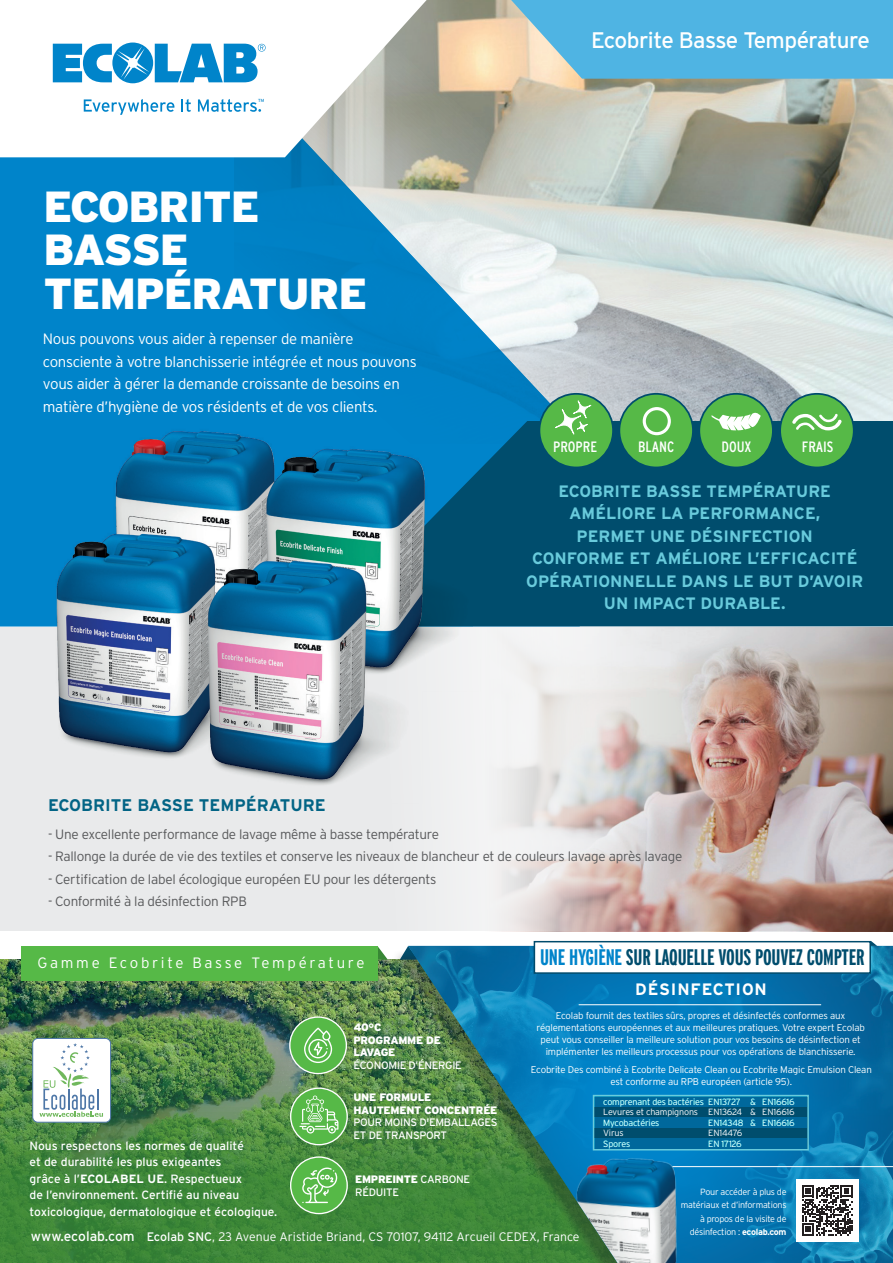
<style>
.page{position:relative;width:893px;height:1263px;background:#fff}
.page>*{position:absolute;margin:0;border:0;box-sizing:border-box;transform-origin:0 0}
.t1{font:900 43.5px/43.5px "Interstate";letter-spacing:-.025em;color:#fff}
.t2{font:700 extra-condensed 22.5px "Interstate";letter-spacing:-.01em;color:#004d6d}
.t3{font:22.5px "Interstate";letter-spacing:-.025em;color:#fff}
.t4{font:700 16.8px "Interstate";color:#026485}
.t5{font:700 16.5px/22.5px "Interstate";color:#69cbdc;text-align:center}
.t6{font:700 16.5px "Interstate";letter-spacing:.05em;color:#fff}
.t7{font:300 15px/22.5px "Interstate";letter-spacing:-.02em;color:#fff}
.t8{font:300 15px "Interstate";letter-spacing:.18em;color:#fff}
.t9{font:15px "Interstate Condensed";color:#fff}
.t10{font:300 13.5px "Interstate";letter-spacing:-.02em;color:#57585a}
.t11{font:300 12.3px "Interstate";color:#fff}
.t12{font:12px/16.5px "Interstate";color:#fff}
.t13{font:10.8px/12.5px "Interstate";letter-spacing:-.025em;color:#fff}
.t14{font:900 10.8px/12.5px "Interstate";letter-spacing:-.025em;color:#fff}
.t15{font:300 9.75px/12px "Interstate";letter-spacing:-.02em;color:#fff;text-align:center}
.t16{font:300 9px/13.5px "Interstate";letter-spacing:-.03em;color:#fff;text-align:right}
.t17{font:4.5px "Interstate";color:#0084ca}
.s1{color:#0084ca}
.s2{font-weight:700}
.s3{font-weight:900}
.s4{font-weight:400;font-size:13.8px}
.s5{font-weight:400}
</style>
<div class="page">
<img style="left:740px;top:626px;width:153px;height:305px">
<svg style="left:0;top:626px;width:740px;height:305px;background:#ded7d5"></svg>
<img style="left:427px;top:0;width:466px;height:421px">
<svg style="left:0;top:106px;width:580px;height:295px;background:#3d9aca"></svg>
<svg style="left:0;top:0;width:427px;height:157px"></svg>
<svg style="left:53px;top:43px;width:213px;height:40px"></svg>
<svg style="left:84px;top:99px;width:90px;height:16px"></svg>
<svg style="left:182px;top:99px;width:9px;height:13px"></svg>
<svg style="left:198px;top:99px;width:63px;height:13px"></svg>
<div style="left:626px;top:421px;width:267px;height:205px;background:#004d6d"></div>
<svg style="left:511px;top:0;width:382px;height:79px;background:#5eb7de"></svg>
<img style="left:0;top:960px;width:392px;height:303px">
<div style="left:392px;top:949px;width:501px;height:314px;background:#231f20;opacity:.34"></div>
<img style="left:408px;top:946px;width:485px;height:317px">
<svg style="left:871px;top:941px;width:6px;height:5px"></svg>
<img style="left:539px;top:1137px;width:175px;height:126px">
<div style="left:534px;top:941px;width:337px;height:33px;background:#fff;border:2px solid #004b6c"></div>
<svg style="left:377px;top:946px;width:11px;height:14px"></svg>
<div style="left:21px;top:946px;width:356px;height:34px;background:#56b947"></div>
<div style="left:796px;top:1179px;width:63px;height:63px;background:#fff"></div>
<svg style="left:802px;top:1185px;width:50px;height:50px"></svg>
<hr style="left:672px;top:1166px;width:221px;height:1px;background:#fff">
<div style="left:593px;top:1095px;width:216px;height:55px;background:#004d6d;border:2px solid #69cbdc"></div>
<hr style="left:579px;top:1004px;width:242px;height:1px;background:#fff">
<div style="left:290px;top:1017px;width:56px;height:56px;background:#56b947;border-radius:50%"></div>
<div style="left:289px;top:1016px;width:58px;height:58px;border:1px solid #fff;border-radius:50%"></div>
<svg style="left:304px;top:1027px;width:28px;height:36px"></svg>
<div style="left:33px;top:1038px;width:78px;height:84px;background:#fff;border-radius:5px"></div>
<div style="left:32px;top:1038px;width:79px;height:85px;border:1px solid #4e77a7;border-radius:5px"></div>
<svg style="left:39px;top:1043px;width:64px;height:74px"></svg>
<div style="left:594px;top:1096px;width:213px;height:11px;background:#00689c"></div>
<div style="left:594px;top:1117px;width:213px;height:11px;background:#00689c"></div>
<div style="left:594px;top:1138px;width:213px;height:11px;background:#00689c"></div>
<img style="left:0;top:401px;width:626px;height:416px">
<div style="left:539px;top:394px;width:74px;height:73px;background:#56b947;border-radius:50%"></div>
<div style="left:539px;top:393px;width:75px;height:75px;border:2px solid #004d6d;border-radius:50%"></div>
<div style="left:619px;top:394px;width:74px;height:73px;background:#56b947;border-radius:50%"></div>
<div style="left:618px;top:393px;width:76px;height:75px;border:2px solid #004d6d;border-radius:50%"></div>
<div style="left:699px;top:394px;width:74px;height:73px;background:#56b947;border-radius:50%"></div>
<div style="left:698px;top:393px;width:76px;height:75px;border:2px solid #004d6d;border-radius:50%"></div>
<div style="left:780px;top:394px;width:74px;height:73px;background:#56b947;border-radius:50%"></div>
<div style="left:779px;top:393px;width:76px;height:75px;border:2px solid #004d6d;border-radius:50%"></div>
<svg style="left:643px;top:407px;width:28px;height:28px"></svg>
<svg style="left:711px;top:412px;width:50px;height:18px"></svg>
<svg style="left:792px;top:414px;width:50px;height:16px"></svg>
<svg style="left:555px;top:409px;width:26px;height:25px"></svg>
<div style="left:555px;top:409px;width:26px;height:25px;border:1px solid #fff;border-radius:7px"></div>
<svg style="left:573px;top:401px;width:18px;height:17px"></svg>
<div style="left:573px;top:401px;width:18px;height:17px;border:1px solid #fff;border-radius:5px"></div>
<svg style="left:577px;top:422px;width:10px;height:10px"></svg>
<div style="left:577px;top:422px;width:11px;height:10px;border:1px solid #fff;border-radius:3px"></div>
<svg style="left:291px;top:1088px;width:56px;height:57px"></svg>
<div style="left:290px;top:1087px;width:58px;height:58px;border:1px solid #fff;border-radius:50%"></div>
<svg style="left:299px;top:1095px;width:39px;height:38px"></svg>
<div style="left:291px;top:1157px;width:56px;height:56px;background:#56b947;border-radius:50%"></div>
<div style="left:290px;top:1156px;width:58px;height:58px;border:1px solid #fff;border-radius:50%"></div>
<svg style="left:302px;top:1167px;width:35px;height:36px"></svg>
<p class="t17" style="left:258px;top:98px;width:8px">TM</p>
<h1 class="t1" style="left:44px;top:184px;width:325px">ECOBRITE<br>BASSE<br>TEMPÉRATURE</h1>
<h3 class="t7" style="left:43px;top:327px;width:375px">Nous pouvons vous aider à repenser de manière consciente à votre blanchisserie intégrée et nous pouvons vous aider à gérer la demande croissante de besoins en matière d’hygiène de vos résidents et de vos clients.</h3>
<h3 class="t4" style="left:48px;top:796px;width:279px">ECOBRITE BASSE TEMPÉRATURE</h3>
<h2 class="t3" style="left:591px;top:27px;width:280px">Ecobrite Basse Température</h2>
<h3 class="t9" style="left:553px;top:438px;width:45px">PROPRE</h3>
<h3 class="t9" style="left:638px;top:438px;width:38px">BLANC</h3>
<h3 class="t9" style="left:721px;top:438px;width:32px">DOUX</h3>
<h3 class="t9" style="left:802px;top:438px;width:33px">FRAIS</h3>
<h3 class="t5" style="left:526px;top:479px;width:338px">ECOBRITE BASSE TEMPÉRATURE<br>AMÉLIORE LA PERFORMANCE,<br>PERMET UNE DÉSINFECTION<br>CONFORME ET AMÉLIORE L’EFFICACITÉ<br>OPÉRATIONNELLE DANS LE BUT D’AVOIR<br>UN IMPACT DURABLE.</h3>
<h3 class="t10" style="left:48px;top:826px;width:393px">- Une excellente performance de lavage même à basse température</h3>
<h3 class="t10" style="left:48px;top:849px;width:636px">- Rallonge la durée de vie des textiles et conserve les niveaux de blancheur et de couleurs lavage après lavage</h3>
<h3 class="t10" style="left:48px;top:871px;width:390px">- Certification de label écologique européen EU pour les détergents</h3>
<h3 class="t10" style="left:48px;top:894px;width:200px">- Conformité à la désinfection RPB</h3>
<h3 class="t8" style="left:37px;top:954px;width:329px">Gamme Ecobrite Basse Température</h3>
<p class="t14" style="left:353px;top:1021px;width:89px">40°C<br>PROGRAMME DE<br>LAVAGE</p>
<p class="t13" style="left:353px;top:1059px;width:110px">ÉCONOMIE D’ÉNERGIE</p>
<h2 class="t2" style="left:540px;top:944px;width:326px"><span class="s1">UNE HYGIÈNE</span> SUR LAQUELLE VOUS POUVEZ COMPTER</h2>
<h3 class="t6" style="left:635px;top:980px;width:133px">DÉSINFECTION</h3>
<p class="t15" style="left:536px;top:1010px;width:330px">Ecolab fournit des textiles sûrs, propres et désinfectés conformes aux réglementations européennes et aux meilleures pratiques. Votre expert Ecolab peut vous conseiller la meilleure solution pour vos besoins de désinfection et implémenter les meilleurs processus pour vos opérations de blanchisserie.</p>
<p class="t15" style="left:531px;top:1064px;width:342px">Ecobrite Des combiné à Ecobrite Delicate Clean ou Ecobrite Magic Emulsion Clean est conforme au RPB européen (article 95).</p>
<p class="t12" style="left:29px;top:1137px;width:249px">Nous respectons les normes de qualité<br>et de durabilité les plus exigeantes<br>grâce à l’<span class="s2">ECOLABEL UE</span>. Respectueux<br>de l’environnement. Certifié au niveau toxicologique, dermatologique et écologique.</p>
<p class="t14" style="left:353px;top:1091px;width:146px">UNE FORMULE<br>HAUTEMENT CONCENTRÉE</p>
<p class="t13" style="left:353px;top:1116px;width:146px">POUR MOINS D'EMBALLAGES<br>ET DE TRANSPORT</p>
<p class="t13" style="left:355px;top:1173px;width:116px"><span class="s3">EMPREINTE</span> CARBONE<br>RÉDUITE</p>
<p class="t11" style="left:31px;top:1229px;width:550px"><span class="s4">www.ecolab.com</span> <span class="s5">Ecolab SNC</span>, 23 Avenue Aristide Briand, CS 70107, 94112 Arcueil CEDEX, France</p>
<p class="t16" style="left:603px;top:1096px;width:193px;line-height:10.5px;text-align:justify">comprenant des bactéries EN13727 &amp; EN16616<br>Levures et champignons EN13624 &amp; EN16616<br>Mycobactéries</p>
<p class="t16" style="left:708px;top:1116px;width:88px">EN14348 &amp; EN16616</p>
<p class="t16" style="left:603px;top:1126px;width:22px">Virus</p>
<p class="t16" style="left:708px;top:1126px;width:35px">EN14476</p>
<p class="t16" style="left:603px;top:1137px;width:28px">Spores</p>
<p class="t16" style="left:708px;top:1137px;width:35px">EN 17126</p>
<p class="t16" style="left:681px;top:1184px;width:107px">Pour accéder à plus de matériaux et d’informations à propos de la visite de désinfection : <span class="s2">ecolab.com</span></p>
</div>
